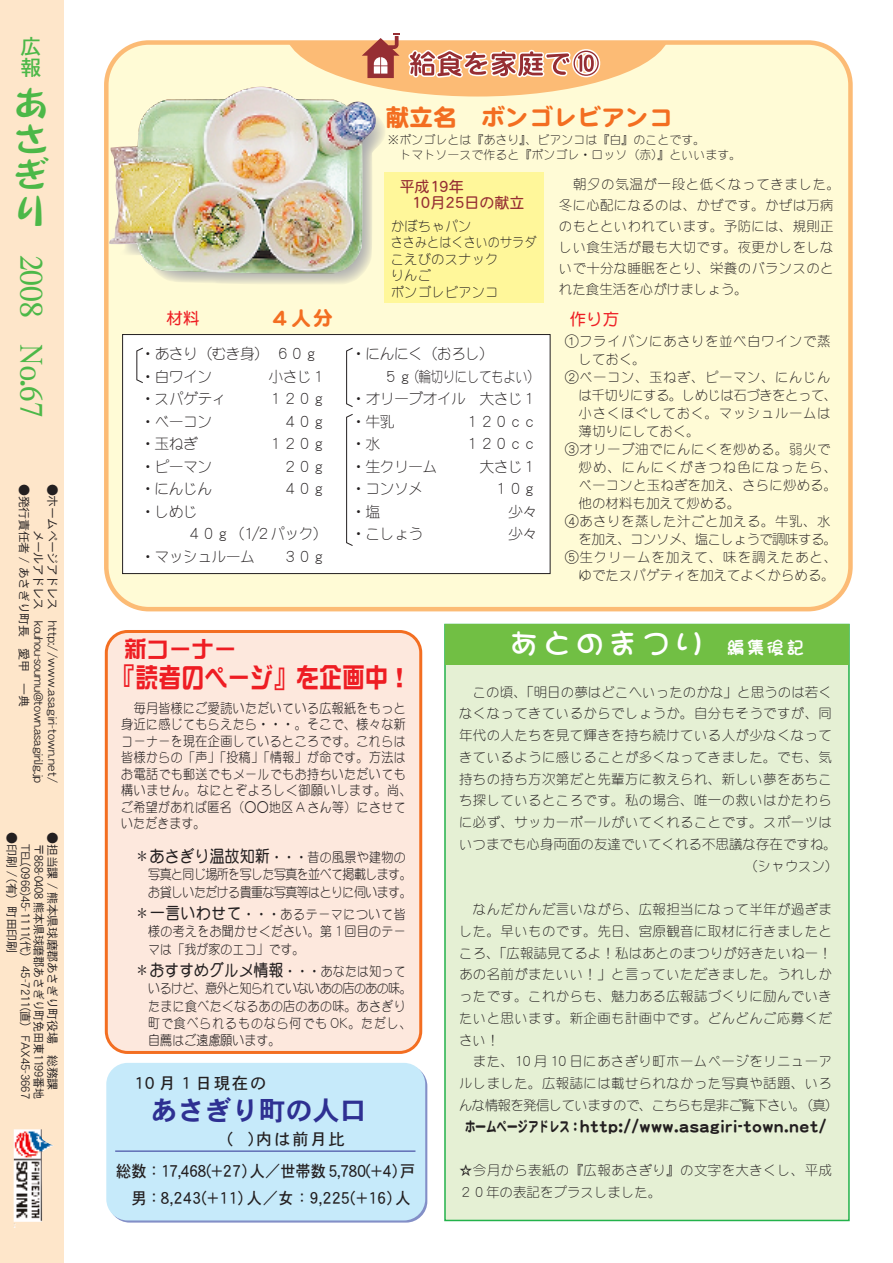
<style>
.page{position:relative;width:893px;height:1263px;background:#fff}
.page>*{position:absolute;margin:0;border:0;box-sizing:border-box;transform-origin:0 0}
.t1{font:36px/36px "DFP Fuun CID W12";color:#4cb848;text-align:justify}
.t2{font:30px "DFP Maru Moji CID W9";letter-spacing:.1em;color:#fff}
.t3{font:30px "DFP Lei Ga So CID W5";color:#4cb848;scale:.9 1}
.t4{font:27px "DFP So Gei CID W7";color:#ee1d23;scale:.85 1}
.t5{font:27px "DFPHS Gothic CID W7";color:#2e3092}
.t6{font:600 24px "DFP Maru Gothic CID";color:#f36e21}
.t7{font:22.5px "DFP So Gei CID W7";color:#ee1d23}
.t8{font:21px/21px "DFPHS Gothic CID W5";color:#4cb848}
.t9{font:600 19.5px "DFP Maru Gothic CID";color:#f36e21}
.t10{font:600 16.5px "DFP Maru Gothic CID";letter-spacing:.07em;color:#231f20;scale:.9 1}
.t11{font:16.5px/31.5px "DFPHS Gothic CID W5";color:#231f20}
.t12{font:16.5px "DFPHS Gothic CID W5";letter-spacing:.05em;color:#231f20;scale:.92 1}
.t13{font:700 16.5px "DFP Maru Gothic CID";letter-spacing:.015em;color:#231f20;scale:.89 1}
.t14{font:16.5px "DFPHS Gothic CID W5";letter-spacing:.1em;color:#231f20}
.t15{font:700 16.5px "DFP Maru Gothic CID";color:#ee1d23}
.t16{font:300 15px/22.5px "DFPSM Gothic CID";letter-spacing:-.05em;color:#231f20}
.t17{font:15px/16.5px "DFPHS Maru Gothic CID W4";color:#962e33}
.t18{font:300 13.5px/21px "DFPSM Gothic CID";letter-spacing:.025em;color:#231f20}
.t19{font:300 13.5px/16.5px "DFP Maru Gothic CID";letter-spacing:.025em;color:#231f20;scale:.89 1}
.t20{font:300 13.5px/16.5px "DFPSM Gothic CID";color:#231f20}
.t21{font:300 13.5px/17.2px "DFP Maru Gothic CID";letter-spacing:-.05em;color:#231f20;scale:.89 1}
.t22{font:300 13.5px "DFPSM Gothic CID";letter-spacing:.005em;color:#231f20}
.t23{font:300 13.5px "DFPSM Gothic CID";letter-spacing:-.045em;color:#231f20}
.t24{font:300 13.5px "DFPSM Gothic CID";letter-spacing:-.05em;color:#231f20}
.t25{font:300 13.5px "DFPSM Gothic CID";letter-spacing:.065em;color:#231f20}
.t26{font:300 13.5px "DFPSM Gothic CID";letter-spacing:.07em;color:#231f20}
.t27{font:12px/13.5px "DFPHS Gothic CID W3";letter-spacing:-.03em;color:#231f20}
.t28{font:12px/14.2px "DFPHS Gothic CID W3";color:#231f20;text-align:right}
.t29{font:300 12px/15px "DFPSM Gothic CID";color:#231f20}
.s1{font-weight:700;font-size:16.5px}
.s2{font-weight:300;font-size:13.5px}
.s3{font-size:18px}
.s4{font-size:15px}
</style>
<div class="page">
<div style="left:104px;top:40px;width:749px;height:571px;background:#fffbd6;border:4px solid #fcbb75;border-radius:43px"></div>
<div style="left:384px;top:173px;width:160px;height:130px;background:#fff79a"></div>
<div style="left:0;top:0;width:64px;height:1263px;background:#fee6ca"></div>
<div style="left:444px;top:624px;width:406px;height:597px;background:#e5f0d4;border:2px solid #23b24b"></div>
<div style="left:445px;top:624px;width:404px;height:41px;background:#71bf44"></div>
<div style="left:106px;top:1063px;width:319px;height:157px;background:#c6eafa;border-radius:21px"></div>
<hr style="left:115px;top:1151px;width:300px;height:1px;background:#2e3092">
<svg style="left:288px;top:34px;width:379px;height:63px"></svg>
<div style="left:122px;top:334px;width:428px;height:240px;background:#fff;border:1px solid #231f20"></div>
<div style="left:106px;top:631px;width:315px;height:421px;background:#fde8dd;border-radius:21px"></div>
<div style="left:105px;top:630px;width:317px;height:424px;border:3px solid #f36e21;border-radius:21px"></div>
<img style="left:13px;top:1129px;width:41px;height:99px">
<svg style="left:158px;top:117px;width:228px;height:167px"></svg>
<img style="left:109px;top:86px;width:268px;height:187px">
<svg style="left:136px;top:347px;width:7px;height:36px"></svg>
<svg style="left:346px;top:347px;width:7px;height:60px"></svg>
<svg style="left:346px;top:414px;width:7px;height:132px"></svg>
<p class="t8" style="left:21px;top:36px;width:22px">広報</p>
<p class="t1" style="left:13px;top:85px;width:37px">あさぎり</p>
<p class="t3" style="left:47px;top:254px;width:183px;rotate:90deg">2008 No.67</p>
<p class="t27" style="left:31px;top:484px;width:224px;rotate:90deg">●発行責任者 / あさぎり町長 愛甲 一典</p>
<p class="t28" style="left:60px;top:484px;width:300px;rotate:90deg">●ホームページアドレス http://www.asagiri-town.net/メールアドレス kouhou-soumu@town.asagiri.lg.jp</p>
<p class="t27" style="left:19px;top:832px;width:122px;rotate:90deg">●印刷 /（有）町田印刷</p>
<p class="t27" style="left:59px;top:844px;width:256px;text-indent:-12px;rotate:90deg">●担当課 / 熊本県球磨郡あさぎり町役場 総務課〒868-0408 熊本県球磨郡あさぎり町免田東1199番地<br>TEL(0966)45-1111(代) 45-7211(直) FAX45-3667</p>
<p class="t6" style="left:385px;top:104px;width:289px">献立名 ボンゴレビアンコ</p>
<p class="t29" style="left:400px;top:132px;width:343px;text-indent:-12px">※ボンゴレとは『あさり』、ビアンコは『白』のことです。<br>トマトソースで作ると『ボンゴレ・ロッソ（赤）』といいます。</p>
<p class="t17" style="left:411px;top:178px;width:115px;text-indent:-12px">平成19年<br>10月25日の献立</p>
<p class="t20" style="left:391px;top:218px;width:147px">かぼちゃパン<br>ささみとはくさいのサラダこえびのスナック<br>りんご<br>ボンゴレビアンコ</p>
<p class="t18" style="left:559px;top:174px;width:283px;text-indent:14px">朝夕の気温が一段と低くなってきました。冬に心配になるのは、かぜです。かぜは万病のもとといわれています。予防には、規則正しい食生活が最も大切です。夜更かしをしないで十分な睡眠をとり、栄養のバランスのとれた食生活を心がけましょう。</p>
<p class="t9" style="left:270px;top:308px;width:64px">４人分</p>
<p class="t15" style="left:167px;top:309px;width:34px">材料</p>
<p class="t15" style="left:570px;top:310px;width:51px">作り方</p>
<p class="t18" style="left:565px;top:330px;width:267px">①フライパンにあさりを並べ白ワインで蒸</p>
<p class="t18" style="left:579px;top:348px;width:69px">しておく。</p>
<p class="t18" style="left:565px;top:366px;width:267px">②ベーコン、玉ねぎ、ピーマン、にんじん</p>
<p class="t23" style="left:579px;top:388px;width:260px">は千切りにする。しめじは石づきをとって、</p>
<p class="t18" style="left:579px;top:402px;width:254px">小さくほぐしておく。マッシュルームは</p>
<p class="t20" style="left:579px;top:422px;width:123px">薄切りにしておく。</p>
<p class="t18" style="left:565px;top:438px;width:267px">③オリーブ油でにんにくを炒める。弱火で</p>
<p class="t26" style="left:579px;top:460px;width:260px">炒め、にんにくがきつね色になったら、</p>
<p class="t18" style="left:579px;top:474px;width:260px">ベーコンと玉ねぎを加え、さらに炒める。</p>
<p class="t20" style="left:579px;top:494px;width:163px">他の材料も加えて炒める。</p>
<p class="t18" style="left:565px;top:510px;width:267px">④あさりを蒸した汁ごと加える。牛乳、水</p>
<p class="t23" style="left:579px;top:532px;width:260px">を加え、コンソメ、塩こしょうで調味する。</p>
<p class="t25" style="left:565px;top:550px;width:274px">⑤生クリームを加えて、味を調えたあと、</p>
<p class="t20" style="left:579px;top:566px;width:258px">ゆでたスパゲティを加えてよくからめる。</p>
<p class="t16" style="left:140px;top:342px;width:180px">・あさり（むき身）６０ｇ・白ワイン</p>
<p class="t16" style="left:351px;top:342px;width:145px">・にんにく（おろし）</p>
<p class="t16" style="left:384px;top:365px;width:158px">５ｇ（輪切りにしてもよい）</p>
<p class="t16" style="left:351px;top:387px;width:187px">・オリーブオイル 大さじ１</p>
<p class="t16" style="left:351px;top:410px;width:45px">・牛乳</p>
<p class="t16" style="left:465px;top:410px;width:73px">１２０ｃｃ</p>
<p class="t16" style="left:351px;top:432px;width:31px">・水</p>
<p class="t16" style="left:465px;top:432px;width:73px">１２０ｃｃ</p>
<p class="t16" style="left:351px;top:455px;width:88px">・生クリーム</p>
<p class="t16" style="left:480px;top:455px;width:59px">大さじ１</p>
<p class="t16" style="left:351px;top:477px;width:73px">・コンソメ</p>
<p class="t16" style="left:494px;top:477px;width:45px">１０ｇ</p>
<p class="t16" style="left:351px;top:500px;width:31px">・塩</p>
<p class="t16" style="left:508px;top:500px;width:31px">少々</p>
<p class="t16" style="left:351px;top:522px;width:73px">・こしょう</p>
<p class="t16" style="left:508px;top:522px;width:31px">少々</p>
<p class="t16" style="left:269px;top:365px;width:59px">小さじ１</p>
<p class="t16" style="left:140px;top:387px;width:88px">・スパゲティ</p>
<p class="t16" style="left:269px;top:387px;width:59px">１２０ｇ</p>
<p class="t16" style="left:140px;top:410px;width:74px">・ベーコン</p>
<p class="t16" style="left:283px;top:410px;width:45px">４０ｇ</p>
<p class="t16" style="left:140px;top:432px;width:59px">・玉ねぎ</p>
<p class="t16" style="left:269px;top:432px;width:59px">１２０ｇ</p>
<p class="t16" style="left:140px;top:455px;width:74px">・ピーマン</p>
<p class="t16" style="left:283px;top:455px;width:45px">２０ｇ</p>
<p class="t16" style="left:140px;top:477px;width:74px">・にんじん</p>
<p class="t16" style="left:283px;top:477px;width:45px">４０ｇ</p>
<p class="t16" style="left:140px;top:500px;width:59px">・しめじ</p>
<p class="t16" style="left:187px;top:522px;width:143px">４０ｇ（1/2 パック）</p>
<p class="t16" style="left:140px;top:545px;width:116px">・マッシュルーム</p>
<p class="t16" style="left:283px;top:545px;width:45px">３０ｇ</p>
<p class="t7" style="left:124px;top:637px;width:114px">新コーナー</p>
<p class="t4" style="left:113px;top:663px;width:352px">『読者のページ』を企画中！</p>
<p class="t19" style="left:121px;top:700px;width:328px;text-indent:12px">毎月皆様にご愛読いただいている広報紙をもっと身近に感じてもらえたら・・・。そこで、様々な新コーナーを現在企画しているところです。これらは皆様からの「声」「投稿」「情報」が命です。方法はお電話でも郵送でもメールでもお持ちいただいても構いません。なにとぞよろしく御願いします。尚、ご希望があれば匿名（○○地区 A さん等）にさせていただきます。</p>
<p class="t21" style="left:148px;top:848px;width:297px;text-indent:-14px"><span class="s1">＊あさぎり温故知新</span>・・・昔の風景や建物の写真と同じ場所を写した写真を並べて掲載します。お貸しいただける貴重な写真等はとりに伺います。</p>
<p class="t19" style="left:148px;top:905px;width:291px;line-height:17.2px;text-align:justify;text-indent:-13px"><span class="s1">＊一言いわせて</span>・・・あるテーマについて皆様の考えをお聞かせください。第１回目のテーマは「我が家のエコ」です。</p>
<p class="t13" style="left:135px;top:961px;width:306px">＊おすすめグルメ情報<span class="s2">・・・あなたは知って</span></p>
<p class="t19" style="left:148px;top:980px;width:297px;line-height:17.2px">いるけど、意外と知られていないあの店のあの味。たまに食べたくなるあの店のあの味。あさぎり町で食べられるものなら何でも OK。ただし、自薦はご遠慮願います。</p>
<p class="t14" style="left:134px;top:1074px;width:134px">10 月１日現在の</p>
<p class="t5" style="left:151px;top:1095px;width:217px">あさぎり町の人口</p>
<p class="t11" style="left:116px;top:1123px;width:301px;text-indent:101px">（ ）内は前月比<br>総数：17,468(+27) 人／世帯数 5,780(+4) 戸</p>
<p class="t12" style="left:131px;top:1189px;width:305px">男：8,243(+11) 人／女：9,225(+16) 人</p>
<p class="t2" style="left:509px;top:627px;width:297px">あとのまつり <span class="s3">編集後記</span></p>
<p class="t22" style="left:473px;top:684px;width:361px">この頃、「明日の夢はどこへいったのかな」と思うのは若く</p>
<p class="t18" style="left:459px;top:703px;width:374px">なくなってきているからでしょうか。自分もそうですが、同</p>
<p class="t18" style="left:459px;top:724px;width:374px">年代の人たちを見て輝きを持ち続けている人が少なくなって</p>
<p class="t18" style="left:459px;top:746px;width:374px">きているように感じることが多くなってきました。でも、気</p>
<p class="t18" style="left:459px;top:768px;width:374px">持ちの持ち方次第だと先輩方に教えられ、新しい夢をあちこ</p>
<p class="t18" style="left:459px;top:790px;width:374px">ち探しているところです。私の場合、唯一の救いはかたわら</p>
<p class="t18" style="left:459px;top:811px;width:374px">に必ず、サッカーボールがいてくれることです。スポーツは</p>
<p class="t20" style="left:459px;top:835px;width:379px">いつまでも心身両面の友達でいてくれる不思議な存在ですね。</p>
<p class="t18" style="left:744px;top:855px;width:96px">（シャウスン）</p>
<p class="t18" style="left:473px;top:898px;width:361px">なんだかんだ言いながら、広報担当になって半年が過ぎま</p>
<p class="t18" style="left:459px;top:920px;width:374px">した。早いものです。先日、宮原観音に取材に行きましたと</p>
<p class="t22" style="left:459px;top:945px;width:374px">ころ、「広報誌見てるよ！私はあとのまつりが好きたいねー！</p>
<p class="t18" style="left:459px;top:964px;width:374px">あの名前がまたいい！」と言っていただきました。うれしか</p>
<p class="t18" style="left:459px;top:985px;width:374px">ったです。これからも、魅力ある広報誌づくりに励んでいき</p>
<p class="t18" style="left:459px;top:1007px;width:374px">たいと思います。新企画も計画中です。どんどんご応募くだ</p>
<p class="t18" style="left:459px;top:1029px;width:42px">さい！</p>
<p class="t18" style="left:473px;top:1051px;width:361px">また、10 月 10 日にあさぎり町ホームページをリニューア</p>
<p class="t18" style="left:459px;top:1072px;width:374px">ルしました。広報誌には載せられなかった写真や話題、いろ</p>
<p class="t24" style="left:459px;top:1098px;width:381px">んな情報を発信していますので、こちらも是非ご覧下さい。（真）</p>
<p class="t10" style="left:465px;top:1117px;width:403px"><span class="s4">ホームページアドレス：</span>http://www.asagiri-town.net/</p>
<p class="t18" style="left:459px;top:1159px;width:374px;line-height:21.8px">☆今月から表紙の『広報あさぎり』の文字を大きくし、平成<br>２０年の表記をプラスしました。</p>
</div>
